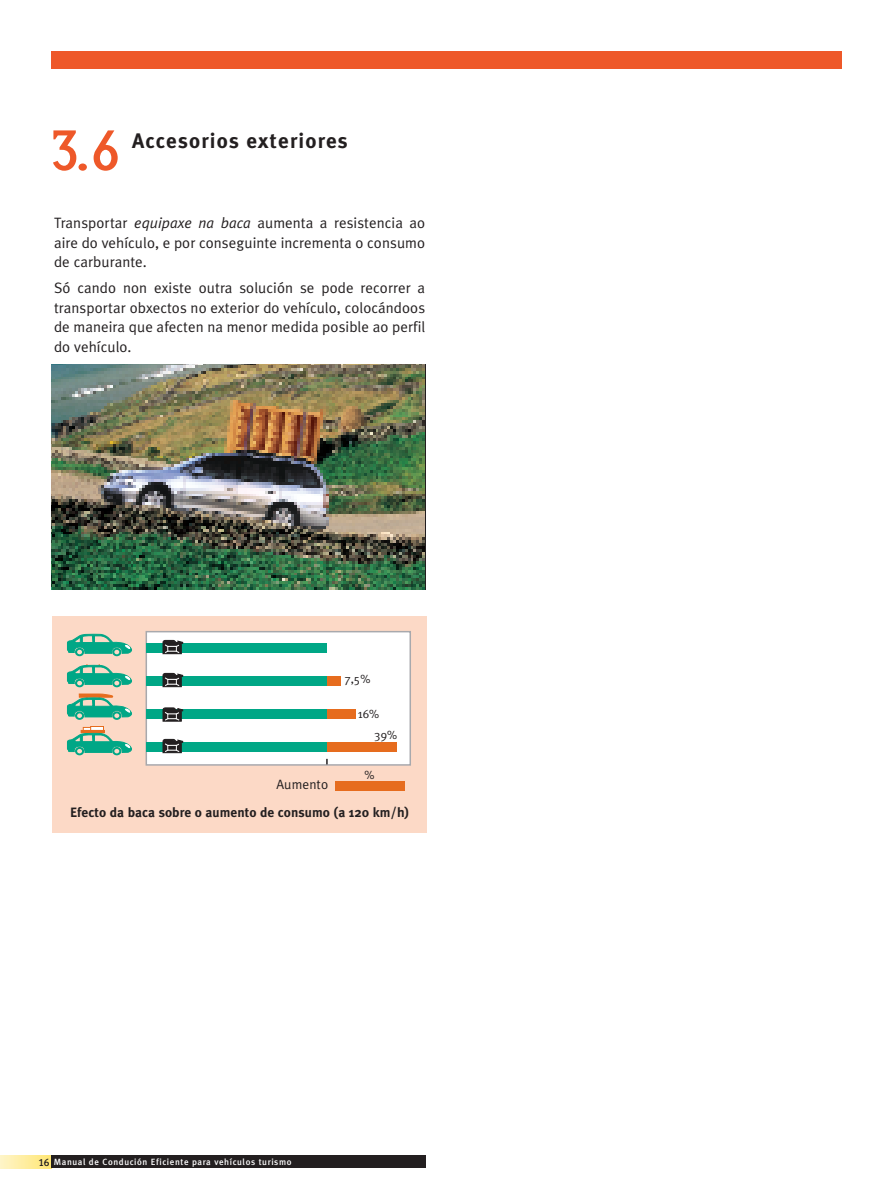
<style>
.page{position:relative;width:893px;height:1191px;background:#fff}
.page>*{position:absolute;margin:0;border:0;box-sizing:border-box;transform-origin:0 0}
.t1{font:59.7px "Base Twelve Sans";color:#ee5829;scale:1.15 1}
.t2{font:700 21px "Meta Plus";letter-spacing:.055em;color:#231f20}
.t3{font:15px/19.5px "Meta Plus Normal";letter-spacing:.005em;color:#231f20;text-align:justify}
.t4{font:700 13.5px "Meta Plus";letter-spacing:.005em;color:#231f20}
.t5{font:13.5px "Meta Plus Normal";letter-spacing:.005em;color:#231f20}
.t6{font:12px/21.5px "Meta Plus Normal";color:#231f20}
.t7{font:500 9px "Meta Plus";letter-spacing:.065em;color:#fff}
.s1{font-style:italic}
.s2{font-family:"Meta Plus Medium Caps";font-weight:400;font-size:10.5px;color:#231f20}
</style>
<div class="page">
<div style="left:51px;top:51px;width:791px;height:17px;background:#ee5829"></div>
<div style="left:53px;top:615px;width:374px;height:217px;background:#fcd9c6"></div>
<div style="left:146px;top:631px;width:264px;height:134px;background:#fff"></div>
<div style="left:327px;top:742px;width:69px;height:10px;background:#e66c1e"></div>
<svg style="left:67px;top:631px;width:289px;height:160px"></svg>
<div style="left:335px;top:781px;width:69px;height:9px;background:#e66c1e"></div>
<img style="left:51px;top:364px;width:373px;height:225px">
<svg style="left:0;top:1155px;width:51px;height:13px"></svg>
<div style="left:51px;top:1155px;width:374px;height:13px;background:#231f20"></div>
<h1 class="t1" style="left:48px;top:115px;width:66px">3.6</h1>
<h2 class="t2" style="left:132px;top:129px;width:217px">Accesorios exteriores</h2>
<p class="t3" style="left:54px;top:213px;width:373px">Transportar <span class="s1">equipaxe na baca</span> aumenta a resistencia ao aire do vehículo, e por conseguinte incrementa o consumo de carburante.</p>
<p class="t3" style="left:54px;top:278px;width:373px">Só cando non existe outra solución se pode recorrer a transportar obxectos no exterior do vehículo, colocándoos de maneira que afecten na menor medida posible ao perfil do vehículo.</p>
<p class="t5" style="left:277px;top:777px;width:53px">Aumento</p>
<p class="t6" style="left:344px;top:668px;width:27px">7,5%</p>
<p class="t6" style="left:374px;top:703px;width:24px;text-indent:-16px">16%<br>39%</p>
<p class="t6" style="left:364px;top:764px;width:11px">%</p>
<p class="t4" style="left:70px;top:804px;width:341px">Efecto da baca sobre o aumento de consumo (a 120 km/h)</p>
<p class="t7" style="left:38px;top:1156px;width:255px"><span class="s2">16</span> Manual de Condución Eficiente para vehículos turismo</p>
</div>
